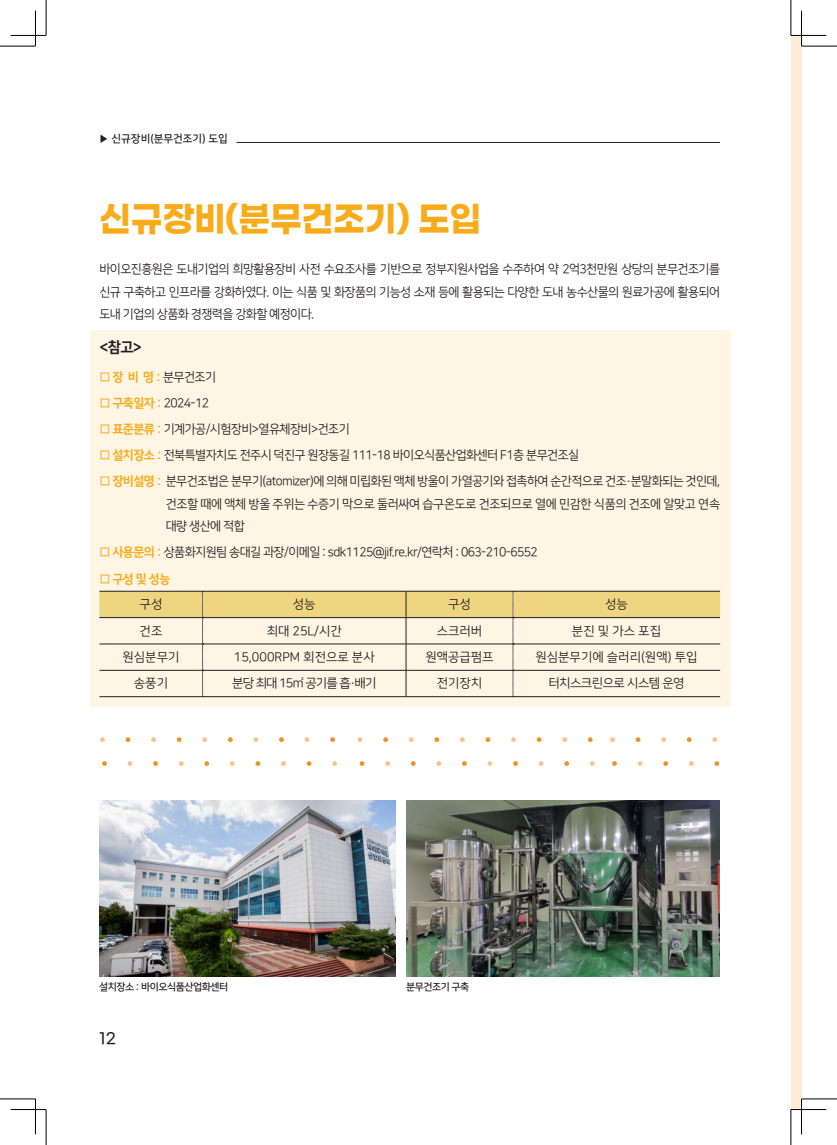
<style>
.page{position:relative;width:837px;height:1145px;background:#fff}
.page>*{position:absolute;margin:0;border:0;box-sizing:border-box;transform-origin:0 0}
.t1{font:700 35px "Gmarket Sans";letter-spacing:-.015em;color:#faab1a;scale:.95 1}
.t2{font:15px "Nanum Square EB";color:#231f20}
.t3{font:500 15px "Gmarket Sans";color:#231f20}
.ÙÅÁ_Û{font:12.5px/22.5px "Nanum Square R";letter-spacing:-.045em;color:#231f20;text-align:justify}
.ÙÅÁ_Û-2{font:12.5px "Nanum Square R";color:#231f20}
.t4{font:12.5px "Nanum Square EB";color:#faab1a}
.ÙÅÁ_Û-3{font:12.5px "Nanum Square R";letter-spacing:-.065em;color:#231f20}
.t5{font:10.62px "Nanum Square B";color:#231f20}
.t6{font:10px "Nanum Square B";letter-spacing:-.045em;color:#231f20}
.s1{font-family:"Nanum Square R";color:#231f20}
.s2{font-family:"Nanum Square EB";color:#faab1a}
</style>
<div class="page">
<div style="left:90px;top:331px;width:640px;height:376px;background:#fef5e5"></div>
<div style="left:790px;top:35px;width:11px;height:1074px;background:#fcebd7"></div>
<svg style="left:99px;top:591px;width:620px;height:106px"></svg>
<svg style="left:126px;top:737px;width:4px;height:5px"></svg>
<svg style="left:228px;top:737px;width:4px;height:5px"></svg>
<svg style="left:177px;top:737px;width:4px;height:5px"></svg>
<svg style="left:279px;top:737px;width:5px;height:5px"></svg>
<svg style="left:330px;top:737px;width:5px;height:5px"></svg>
<svg style="left:151px;top:737px;width:5px;height:5px"></svg>
<svg style="left:253px;top:737px;width:5px;height:5px"></svg>
<svg style="left:100px;top:737px;width:5px;height:5px"></svg>
<svg style="left:202px;top:737px;width:5px;height:5px"></svg>
<svg style="left:304px;top:737px;width:5px;height:5px"></svg>
<svg style="left:153px;top:761px;width:5px;height:5px"></svg>
<svg style="left:255px;top:761px;width:5px;height:5px"></svg>
<svg style="left:102px;top:761px;width:5px;height:5px"></svg>
<svg style="left:204px;top:761px;width:5px;height:5px"></svg>
<svg style="left:306px;top:761px;width:5px;height:5px"></svg>
<svg style="left:179px;top:761px;width:4px;height:5px"></svg>
<svg style="left:281px;top:761px;width:5px;height:5px"></svg>
<svg style="left:128px;top:761px;width:4px;height:5px"></svg>
<svg style="left:230px;top:761px;width:4px;height:5px"></svg>
<svg style="left:332px;top:761px;width:5px;height:5px"></svg>
<svg style="left:383px;top:737px;width:5px;height:5px"></svg>
<svg style="left:485px;top:737px;width:5px;height:5px"></svg>
<svg style="left:434px;top:737px;width:5px;height:5px"></svg>
<svg style="left:536px;top:737px;width:5px;height:5px"></svg>
<svg style="left:587px;top:737px;width:5px;height:5px"></svg>
<svg style="left:408px;top:737px;width:5px;height:5px"></svg>
<svg style="left:511px;top:737px;width:4px;height:5px"></svg>
<svg style="left:357px;top:737px;width:5px;height:5px"></svg>
<svg style="left:460px;top:737px;width:4px;height:5px"></svg>
<svg style="left:562px;top:737px;width:5px;height:5px"></svg>
<svg style="left:410px;top:761px;width:5px;height:5px"></svg>
<svg style="left:513px;top:761px;width:4px;height:5px"></svg>
<svg style="left:359px;top:761px;width:5px;height:5px"></svg>
<svg style="left:462px;top:761px;width:4px;height:5px"></svg>
<svg style="left:564px;top:761px;width:5px;height:5px"></svg>
<svg style="left:436px;top:761px;width:5px;height:5px"></svg>
<svg style="left:538px;top:761px;width:5px;height:5px"></svg>
<svg style="left:385px;top:761px;width:5px;height:5px"></svg>
<svg style="left:487px;top:761px;width:5px;height:5px"></svg>
<svg style="left:590px;top:761px;width:4px;height:5px"></svg>
<svg style="left:635px;top:737px;width:5px;height:5px"></svg>
<svg style="left:686px;top:737px;width:5px;height:5px"></svg>
<svg style="left:661px;top:737px;width:4px;height:5px"></svg>
<svg style="left:610px;top:737px;width:4px;height:5px"></svg>
<svg style="left:712px;top:737px;width:5px;height:5px"></svg>
<svg style="left:663px;top:761px;width:4px;height:5px"></svg>
<svg style="left:612px;top:761px;width:4px;height:5px"></svg>
<svg style="left:714px;top:761px;width:5px;height:5px"></svg>
<svg style="left:689px;top:761px;width:4px;height:5px"></svg>
<svg style="left:637px;top:761px;width:5px;height:5px"></svg>
<img style="left:99px;top:800px;width:296px;height:176px">
<img style="left:406px;top:800px;width:313px;height:176px">
<hr style="left:236px;top:142px;width:483px;height:1px;background:#231f20">
<hr style="left:790px;top:1108px;width:36px;height:2px;background:#fff">
<hr style="left:800px;top:11px;width:2px;height:35px;background:#fff">
<hr style="left:800px;top:1098px;width:2px;height:36px;background:#fff">
<hr style="left:0;top:46px;width:35px;height:1px;background:#000">
<hr style="left:801px;top:46px;width:35px;height:1px;background:#000">
<hr style="left:0;top:1098px;width:35px;height:1px;background:#000">
<hr style="left:801px;top:1098px;width:35px;height:1px;background:#000">
<hr style="left:46px;top:0;width:1px;height:35px;background:#000">
<hr style="left:46px;top:1109px;width:1px;height:35px;background:#000">
<hr style="left:790px;top:0;width:1px;height:35px;background:#000">
<hr style="left:790px;top:1109px;width:1px;height:35px;background:#000">
<hr style="left:11px;top:35px;width:35px;height:1px;background:#000">
<hr style="left:790px;top:35px;width:36px;height:1px;background:#000">
<hr style="left:11px;top:1109px;width:35px;height:1px;background:#000">
<hr style="left:790px;top:1109px;width:36px;height:1px;background:#000">
<hr style="left:35px;top:11px;width:1px;height:35px;background:#000">
<hr style="left:35px;top:1098px;width:1px;height:36px;background:#000">
<hr style="left:801px;top:11px;width:1px;height:35px;background:#000">
<hr style="left:801px;top:1098px;width:1px;height:36px;background:#000">
<p class="t5" style="left:99px;top:133px;width:130px">▶ 신규장비(분무건조기) 도입</p>
<p class="t1" style="left:99px;top:199px;width:403px">신규장비(분무건조기) 도입</p>
<p class="ÙÅÁ_Û" style="left:99px;top:258px;width:622px">바이오진흥원은 도내기업의 희망활용장비 사전 수요조사를 기반으로 정부지원사업을 수주하여 약 2억3천만원 상당의 분무건조기를 신규 구축하고 인프라를 강화하였다. 이는 식품 및 화장품의 기능성 소재 등에 활용되는 다양한 도내 농수산물의 원료가공에 활용되어 도내 기업의 상품화 경쟁력을 강화할 예정이다.</p>
<p class="t2" style="left:99px;top:338px;width:44px">&lt;참고&gt;</p>
<p class="t4" style="left:99px;top:370px;width:118px">□ 장 비 명 : <span class="s1">분무건조기</span></p>
<p class="ÙÅÁ_Û" style="left:99px;top:392px;width:111px"><span class="s2">□ 구축일자 :</span> 2024-12</p>
<p class="ÙÅÁ_Û" style="left:99px;top:418px;width:252px"><span class="s2">□ 표준분류 :</span> 기계가공/시험장비&gt;열유체장비&gt;건조기</p>
<p class="ÙÅÁ_Û" style="left:99px;top:444px;width:481px"><span class="s2">□ 설치장소 :</span> 전북특별자치도 전주시 덕진구 원장동길 111-18 바이오식품산업화센터 F1층 분무건조실</p>
<p class="ÙÅÁ_Û" style="left:166px;top:470px;width:555px;text-indent:-66px"><span class="s2">□ 장비설명 :</span> 분무건조법은 분무기(atomizer)에 의해 미립화된 액체 방울이 가열공기와 접촉하여 순간적으로 건조・ 분말화되는 것인데, 건조할 때에 액체 방울 주위는 수증기 막으로 둘러싸여 습구온도로 건조되므로 열에 민감한 식품의 건조에 알맞고 연속 대량 생산에 적합</p>
<p class="ÙÅÁ_Û" style="left:99px;top:541px;width:440px"><span class="s2">□ 사용문의 :</span> 상품화지원팀 송대길 과장/이메일 : sdk1125@jif.re.kr/연락처 : 063-210-6552</p>
<p class="t4" style="left:99px;top:571px;width:72px">□ 구성 및 성능</p>
<p class="ÙÅÁ_Û" style="left:140px;top:593px;width:24px">구성</p>
<p class="ÙÅÁ_Û" style="left:293px;top:593px;width:24px">성능</p>
<p class="ÙÅÁ_Û" style="left:448px;top:593px;width:24px">구성</p>
<p class="ÙÅÁ_Û" style="left:605px;top:593px;width:24px">성능</p>
<p class="ÙÅÁ_Û" style="left:140px;top:620px;width:24px">건조</p>
<p class="ÙÅÁ_Û" style="left:266px;top:620px;width:77px">최대 25L/시간</p>
<p class="ÙÅÁ_Û" style="left:436px;top:620px;width:47px">스크러버</p>
<p class="ÙÅÁ_Û" style="left:571px;top:620px;width:91px">분진 및 가스 포집</p>
<p class="ÙÅÁ_Û" style="left:122px;top:646px;width:58px">원심분무기</p>
<p class="ÙÅÁ_Û-2" style="left:234px;top:650px;width:142px">15,000RPM 회전으로 분사</p>
<p class="ÙÅÁ_Û" style="left:425px;top:646px;width:70px">원액공급펌프</p>
<p class="ÙÅÁ_Û-2" style="left:535px;top:650px;width:163px">원심분무기에 슬러리(원액) 투입</p>
<p class="ÙÅÁ_Û" style="left:134px;top:672px;width:36px">송풍기</p>
<p class="ÙÅÁ_Û-3" style="left:232px;top:677px;width:146px">분당 최대 15㎡ 공기를 흡·배기</p>
<p class="ÙÅÁ_Û" style="left:436px;top:672px;width:47px">전기장치</p>
<p class="ÙÅÁ_Û" style="left:548px;top:672px;width:138px">터치스크린으로 시스템 운영</p>
<p class="t6" style="left:99px;top:981px;width:130px">설치장소 : 바이오식품산업화센터</p>
<p class="t6" style="left:406px;top:981px;width:65px">분무건조기 구축</p>
<p class="t3" style="left:99px;top:1030px;width:18px">12</p>
</div>
